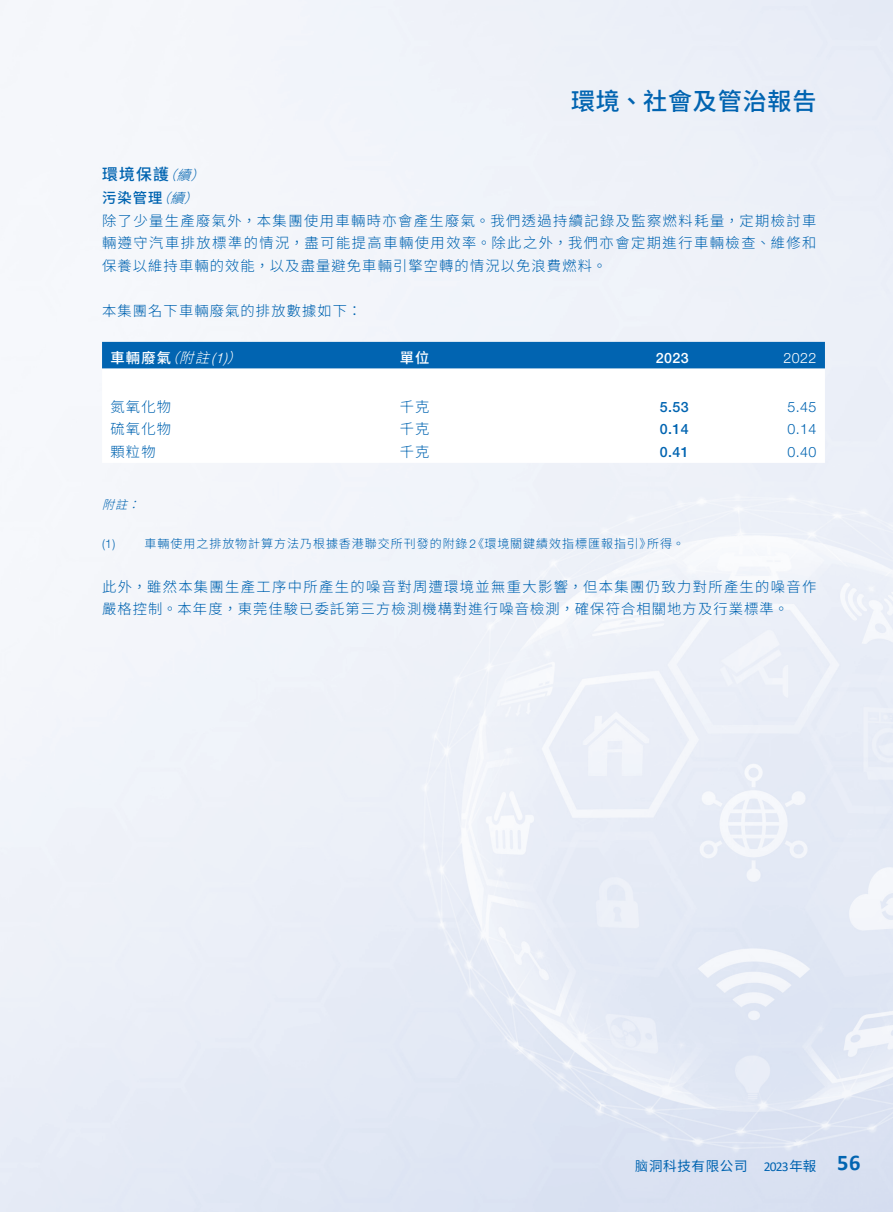
<style>
.page{position:relative;width:893px;height:1212px;background:#fff}
.page>*{position:absolute;margin:0;border:0;box-sizing:border-box;transform-origin:0 0}
.t1{font:500 24px "Noto Sans HK";letter-spacing:.035em;color:#0164b1}
.t2{font:500 15.75px "Noto Sans HK";color:#0164b1}
.t3{font:300 14.25px/22.5px "Noto Sans HK";letter-spacing:.1em;color:#0164b1}
.t4{font:300 14.25px/22.5px "Noto Sans HK";letter-spacing:.08em;color:#0164b1}
.t5{font:500 14.25px "Noto Sans HK";color:#fff}
.t6{font:500 14.25px "Helvetica Neue LT Std";color:#0164b1}
.t7{font:300 14.25px "Helvetica Neue LT Std";color:#0164b1}
.t8{font:500 14.25px "Helvetica Neue LT Std";color:#fff}
.t9{font:300 14.25px "Helvetica Neue LT Std";color:#fff}
.t10{font:13.5px "Noto Sans HK";letter-spacing:.05em;color:#0164b1}
.t11{font:300 12px "Noto Sans HK";letter-spacing:.08em;color:#0164b1}
.t12{font:italic 300 12px "Noto Sans HK";color:#0164b1}
.t13{font:300 12px "Helvetica Neue LT Std";color:#0164b1}
.s1{font-weight:300;font-style:italic;font-size:13.5px}
.s2{font-weight:500}
.s3{font-style:italic;font-size:13.5px}
.s4{font-weight:300;font-style:italic}
.s5{font-family:"Helvetica Neue LT Std";font-weight:300;font-style:italic}
.s6{font-family:"Helvetica Neue LT Std"}
.s7{font-family:"M Hei HKS Medium E Ten B5 H"}
.s8{font-family:"Calibri"}
.s9{font-family:"Calibri";font-weight:700;font-size:22.5px}
</style>
<div class="page">
<div style="left:102px;top:342px;width:723px;height:27px;background:#0164b1"></div>
<h1 class="t1" style="left:571px;top:82px;width:247px">環境、社會及管治報告</h1>
<p class="t2" style="left:102px;top:161px;width:109px">環境保護<span class="s1">（續）</span></p>
<p class="t3" style="left:102px;top:186px;width:716px"><span class="s2">污染管理</span><span class="s3">（續）<br></span>除了少量⽣產廢氣外，本集團使⽤⾞輛時亦會產⽣廢氣。我們透過持續記錄及監察燃料耗量，定期檢討⾞輛遵守汽⾞排放標準的情況，盡可能提⾼⾞輛使⽤效率。除此之外，我們亦會定期進⾏⾞輛檢查、維修和保養以維持⾞輛的效能，以及盡量避免⾞輛引擎空轉的情況以免浪費燃料。</p>
<p class="t4" style="left:102px;top:298px;width:261px">本集團名下⾞輛廢氣的排放數據如下：</p>
<p class="t5" style="left:111px;top:346px;width:138px">⾞ 輛廢氣<span class="s4">（附註</span><span class="s5">(1)</span><span class="s4">）</span></p>
<p class="t5" style="left:400px;top:346px;width:31px">單位</p>
<p class="t8" style="left:656px;top:349px;width:34px">2023</p>
<p class="t9" style="left:783px;top:352px;width:34px">2022</p>
<p class="t3" style="left:111px;top:394px;width:62px">氮氧化物</p>
<p class="t3" style="left:400px;top:394px;width:31px">千克</p>
<p class="t6" style="left:660px;top:399px;width:31px">5.53</p>
<p class="t7" style="left:787px;top:402px;width:31px">5.45</p>
<p class="t3" style="left:111px;top:417px;width:62px">硫氧化物</p>
<p class="t3" style="left:400px;top:417px;width:31px">千克</p>
<p class="t6" style="left:660px;top:421px;width:31px">0.14</p>
<p class="t7" style="left:787px;top:424px;width:31px">0.14</p>
<p class="t3" style="left:111px;top:439px;width:47px">顆粒物</p>
<p class="t3" style="left:400px;top:439px;width:31px">千克</p>
<p class="t6" style="left:660px;top:444px;width:31px">0.41</p>
<p class="t7" style="left:787px;top:447px;width:31px">0.40</p>
<p class="t12" style="left:102px;top:495px;width:43px">附註：</p>
<p class="t13" style="left:102px;top:539px;width:15px">(1)</p>
<p class="t11" style="left:145px;top:534px;width:541px">⾞輛使⽤之排放物計算⽅法乃根據⾹港聯交所刊發的附錄<span class="s6">2</span>《環境關鍵績效指標匯報指引》所得。</p>
<p class="t4" style="left:102px;top:574px;width:716px">此外，雖然本集團⽣產⼯序中所產⽣的噪⾳對周遭環境並無重⼤影響，但本集團仍致⼒對所產⽣的噪⾳作嚴格控制。本年度，東莞佳駿已委託第三⽅檢測機構對進⾏噪⾳檢測，確保符合相關地⽅及⾏業標準。</p>
<p class="t10" style="left:635px;top:1155px;width:227px"><span class="s7">腦</span>洞科技有限公司 <span class="s8">2023</span>年報 <span class="s9">56</span></p>
</div>
